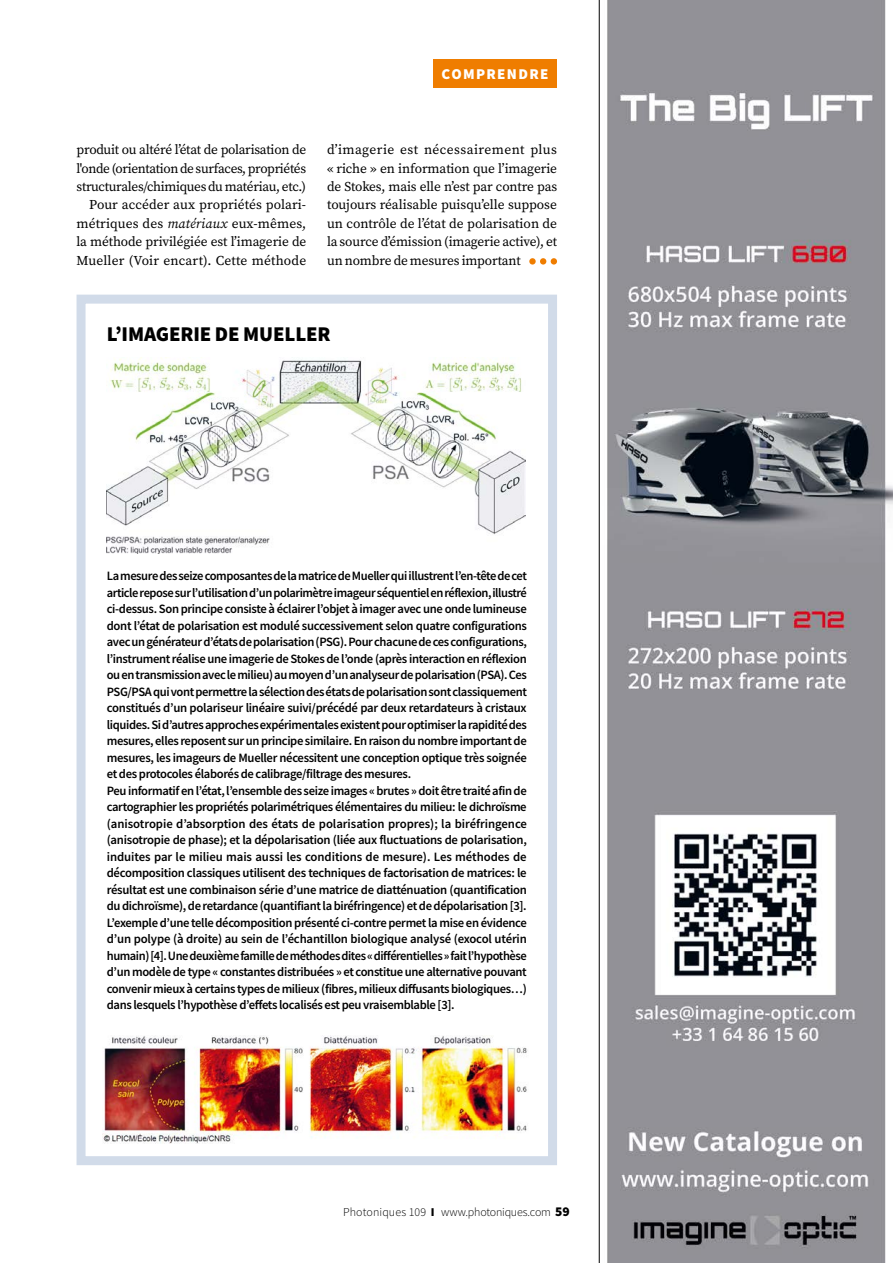
<style>
.page{position:relative;width:893px;height:1263px;background:#fff}
.page>*{position:absolute;margin:0;border:0;box-sizing:border-box;transform-origin:0 0}
.t1{font:900 21px "Source Sans Pro";letter-spacing:-.01em;color:#000}
.t2{font:900 15px "Source Sans Pro";letter-spacing:.09em;color:#fff}
.t3{font:13.5px/18.3px "Source Serif Pro";letter-spacing:-.01em;color:#000;text-align:right}
.t4{font:600 12.75px/16.5px "Source Sans Pro";letter-spacing:-.03em;color:#000}
.t5{font:300 12px "Source Sans Pro";color:#000}
.s1{font-style:italic}
.s2{font-weight:900}
.s3{font-weight:900;font-size:13.5px}
</style>
<div class="page">
<div style="left:433px;top:60px;width:124px;height:28px;background:#ef7d00"></div>
<svg style="left:529px;top:258px;width:7px;height:7px"></svg>
<div style="left:540px;top:258px;width:6px;height:7px;background:#ef7d00;border-radius:50%"></div>
<div style="left:551px;top:258px;width:6px;height:7px;background:#ef7d00;border-radius:50%"></div>
<div style="left:77px;top:295px;width:480px;height:870px;border:9px solid #d1dbe9"></div>
<img style="left:106px;top:357px;width:419px;height:196px">
<img style="left:102px;top:1035px;width:426px;height:108px">
<svg style="left:599px;top:0;width:294px;height:1263px;background:#99989d"></svg>
<p class="t2" style="left:442px;top:64px;width:108px">COMPRENDRE</p>
<p class="t3" style="left:77px;top:141px;width:231px">produit ou altéré l’état de polarisation de l'onde (orientation de surfaces, propriétés structurales/chimiques du matériau, etc.)<br>Pour accéder aux propriétés polari&shy;métriques des <span class="s1">matériaux</span> eux-mêmes, la méthode privilégiée est l’imagerie de Mueller (Voir encart). Cette méthode</p>
<p class="t3" style="left:327px;top:141px;width:232px;text-align:justify">d’imagerie est nécessairement plus « riche » en information que l’imagerie de Stokes, mais elle n’est par contre pas toujours réalisable puisqu’elle suppose un contrôle de l’état de polarisation de la source d’émission (imagerie active), et un nombre de mesures important</p>
<h1 class="t1" style="left:107px;top:319px;width:225px">L’IMAGERIE DE MUELLER</h1>
<p class="t4" style="left:107px;top:567px;width:422px">La mesure des seize composantes de la matrice de Mueller qui illustrent l’en-tête de cet article repose sur l’utilisation d’un polarimètre imageur séquentiel en réflexion, illustré ci-dessus. Son principe consiste à éclairer l’objet à imager avec une onde lumineuse dont l’état de polarisation est modulé successivement selon quatre configurations avec un générateur d’états de polarisation (PSG). Pour chacune de ces configurations, l’instrument réalise une imagerie de Stokes de l’onde (après interaction en réflexion ou en transmission avec le milieu) au moyen d’un analyseur de polarisation (PSA). Ces PSG/PSA qui vont permettre la sélection des états de polarisation sont classiquement constitués d’un polariseur linéaire suivi/précédé par deux retardateurs à cristaux liquides. Si d’autres approches expérimentales existent pour optimiser la rapidité des mesures, elles reposent sur un principe similaire. En raison du nombre important de mesures, les imageurs de Mueller nécessitent une conception optique très soignée et des protocoles élaborés de calibrage/filtrage des mesures.<br>Peu informatif en l’état, l’ensemble des seize images « brutes » doit être traité afin de cartographier les propriétés polarimétriques élémentaires du milieu: le dichroïsme (anisotropie d’absorption des états de polarisation propres); la biréfringence (anisotropie de phase); et la dépolarisation (liée aux fluctuations de polarisation, induites par le milieu mais aussi les conditions de mesure). Les méthodes de décomposition classiques utilisent des techniques de factorisation de matrices: le résultat est une combinaison série d’une matrice de diatténuation (quantification du dichroïsme), de retardance (quantifiant la biréfringence) et de dépolarisation [3].<br>L’exemple d’une telle décomposition présenté ci-contre permet la mise en évidence d’un polype (à droite) au sein de l’échantillon biologique analysé (exocol utérin humain) [4]. Une deuxième famille de méthodes dites « différentielles » fait l’hypothèse d’un modèle de type « constantes distribuées » et constitue une alternative pouvant convenir mieux à certains types de milieux (fibres, milieux diffusants biologiques…) dans lesquels l’hypothèse d’effets localisés est peu vraisemblable [3].</p>
<p class="t5" style="left:343px;top:1205px;width:228px">Photoniques 109 <span class="s2">I</span> www.photoniques.com <span class="s3">59</span></p>
</div>
